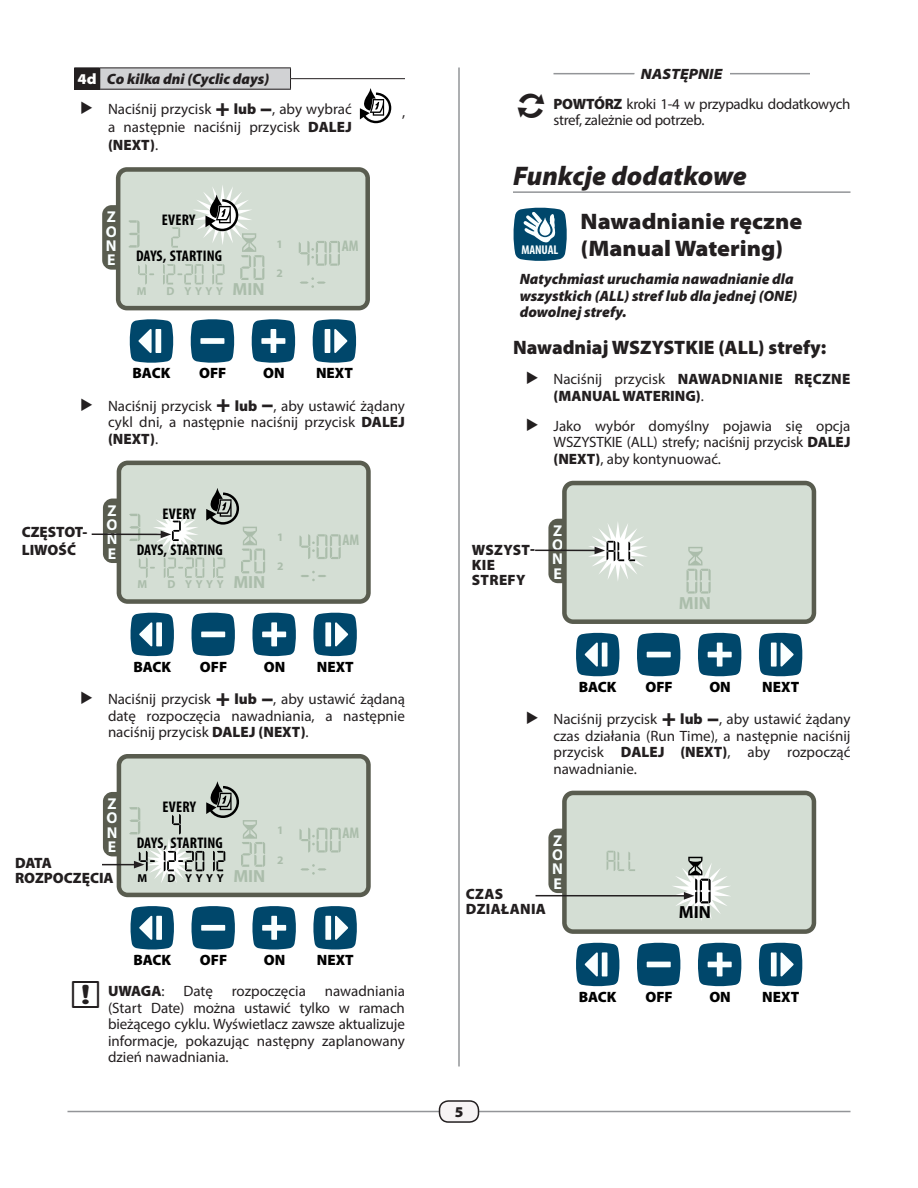
<style>
.page{position:relative;width:918px;height:1188px;background:#fff}
.page>*{position:absolute;margin:0;border:0;box-sizing:border-box;transform-origin:0 0}
.a3-------_Section_Ti{font:italic 900 27px "Myriad Pro";color:#231f20}
.b1-------_Sub-sectio{font:900 semi-expanded 22.5px/27px "Myriad Pro";color:#231f20}
.c1-------_Sub-sectio{font:900 19.5px "Myriad Pro";color:#231f20}
.t1{font:700 17.55px "Myriad Pro";color:#abbdab}
.t2{font:700 17.55px "Myriad Pro";color:#000}
.t3{font:700 15.75px/14.2px "Myriad Pro";color:#faffff;text-align:justify}
.t4{font:700 condensed 15.45px "Myriad Pro";letter-spacing:.01em;color:#000}
.t5{font:700 condensed 15.45px "Myriad Pro";color:#abbdab}
.Cover_Title_Byline{font:15px/16.5px "Myriad Pro";color:#231f20;text-align:justify}
.t6{font:900 15px/18px "Myriad Pro";color:#231f20}
.f3-------_Byline_ind{font:italic 900 15px/16.5px "Myriad Pro";color:#231f20}
.t7{font:900 15px "Myriad Pro";color:#000}
.Cover_Title_Byline-2{font:15px/16.5px "Myriad Pro";letter-spacing:-.02em;color:#231f20}
.t8{font:900 15px/15px "Myriad Pro";letter-spacing:.02em;color:#231f20}
.e1-------_Sub-sectio{font:italic 900 15px "Myriad Pro";color:#231f20}
.or{font:italic 900 semi-expanded 15px "Myriad Pro";color:#231f20}
.Table_Step_4_Number{font:900 semi-expanded 15px "Myriad Pro";color:#fff}
.t9{font:700 condensed 12.75px "Myriad Pro";letter-spacing:-.015em;color:#faffff}
.t10{font:700 11.55px "Myriad Pro";letter-spacing:.305em;color:#abbdab}
.t11{font:700 11.55px "Myriad Pro";color:#000}
.s1{font-weight:900;font-size:24px}
.s2{font-weight:900}
.s3{font-size:17.55px}
.s4{font-weight:400}
</style>
<div class="page">
<hr style="left:68px;top:1111px;width:782px;height:1px;background:#939598">
<div style="left:440px;top:1101px;width:38px;height:21px;background:#f6f3f4;border-radius:9px"></div>
<div style="left:439px;top:1100px;width:40px;height:23px;border:2px solid #231f20;border-radius:9px"></div>
<hr style="left:458px;top:68px;width:2px;height:998px;background:#939598">
<div style="left:100px;top:68px;width:191px;height:21px;background:#d1d2d4"></div>
<hr style="left:290px;top:78px;width:115px;height:1px;background:#231f20">
<hr style="left:100px;top:89px;width:191px;height:1px;background:#231f20">
<svg style="left:290px;top:69px;width:1px;height:20px"></svg>
<hr style="left:100px;top:68px;width:191px;height:1px;background:#231f20">
<svg style="left:74px;top:68px;width:26px;height:22px"></svg>
<svg style="left:102px;top:167px;width:268px;height:143px;background:#c4cdc3"></svg>
<svg style="left:129px;top:319px;width:45px;height:44px"></svg>
<svg style="left:312px;top:319px;width:45px;height:44px"></svg>
<svg style="left:251px;top:319px;width:45px;height:44px"></svg>
<svg style="left:190px;top:319px;width:45px;height:44px;background:#215e7e"></svg>
<div style="left:200px;top:338px;width:24px;height:6px;background:#faffff"></div>
<svg style="left:130px;top:612px;width:44px;height:45px"></svg>
<svg style="left:313px;top:612px;width:44px;height:45px"></svg>
<svg style="left:252px;top:612px;width:44px;height:45px"></svg>
<svg style="left:191px;top:612px;width:44px;height:45px;background:#22607f"></svg>
<div style="left:201px;top:632px;width:24px;height:5px;background:#faffff"></div>
<hr style="left:92px;top:533px;width:71px;height:2px;background:#231f20">
<svg style="left:103px;top:461px;width:268px;height:143px;background:#c3ccc2"></svg>
<svg style="left:130px;top:906px;width:44px;height:44px"></svg>
<svg style="left:313px;top:906px;width:44px;height:44px"></svg>
<svg style="left:252px;top:906px;width:44px;height:44px"></svg>
<svg style="left:191px;top:906px;width:44px;height:44px;background:#1b5a7a"></svg>
<div style="left:201px;top:925px;width:24px;height:6px;background:#faffff"></div>
<hr style="left:102px;top:864px;width:34px;height:1px;background:#231f20">
<svg style="left:103px;top:754px;width:268px;height:143px;background:#c1cac0"></svg>
<hr style="left:554px;top:73px;width:256px;height:1px;background:#939598">
<hr style="left:513px;top:191px;width:337px;height:2px;background:#939598">
<svg style="left:623px;top:73px;width:118px;height:119px"></svg>
<svg style="left:513px;top:207px;width:54px;height:54px"></svg>
<svg style="left:576px;top:632px;width:44px;height:45px"></svg>
<svg style="left:758px;top:632px;width:45px;height:45px"></svg>
<svg style="left:698px;top:632px;width:44px;height:45px"></svg>
<svg style="left:637px;top:632px;width:44px;height:45px;background:#22607f"></svg>
<div style="left:647px;top:652px;width:24px;height:5px;background:#faffff"></div>
<hr style="left:535px;top:550px;width:62px;height:1px;background:#231f20">
<svg style="left:548px;top:481px;width:268px;height:143px;background:#c7d0c6"></svg>
<svg style="left:576px;top:942px;width:44px;height:45px"></svg>
<svg style="left:758px;top:942px;width:45px;height:45px"></svg>
<svg style="left:698px;top:942px;width:44px;height:45px"></svg>
<svg style="left:637px;top:942px;width:44px;height:45px;background:#22607f"></svg>
<div style="left:647px;top:962px;width:24px;height:5px;background:#faffff"></div>
<hr style="left:536px;top:895px;width:150px;height:2px;background:#231f20">
<svg style="left:548px;top:791px;width:268px;height:143px;background:#c6cec5"></svg>
<svg style="left:360px;top:88px;width:31px;height:35px"></svg>
<p class="Table_Step_4_Number" style="left:78px;top:70px;width:21px">4d</p>
<p class="e1-------_Sub-sectio" style="left:107px;top:71px;width:164px">Co kilka dni (Cyclic days)</p>
<p class="Cover_Title_Byline" style="left:108px;top:100px;width:245px;line-height:18px">Naciśnij przycisk <span class="s1">+</span> <span class="s2">lub</span> <span class="s1">–</span>, aby wybrać a następnie naciśnij przycisk <span class="s2">DALEJ (NEXT)</span>.</p>
<p class="t3" style="left:106px;top:210px;width:13px">Z O N E</p>
<p class="t4" style="left:162px;top:211px;width:35px">EVERY</p>
<p class="t4" style="left:136px;top:247px;width:88px">DAYS, STARTING</p>
<p class="t10" style="left:137px;top:284px;width:11px">M</p>
<p class="t10" style="left:167px;top:284px;width:99px">D YYYY <span class="s3">MIN</span></p>
<p class="t10" style="left:277px;top:237px;width:8px">1</p>
<p class="t5" style="left:342px;top:237px;width:18px">AM</p>
<p class="t10" style="left:277px;top:266px;width:8px">2</p>
<p class="Cover_Title_Byline" style="left:402px;top:104px;width:5px">,</p>
<p class="t7" style="left:133px;top:364px;width:39px">BACK</p>
<p class="t7" style="left:199px;top:364px;width:29px">OFF</p>
<p class="t7" style="left:263px;top:364px;width:23px">ON</p>
<p class="t7" style="left:316px;top:364px;width:38px">NEXT</p>
<p class="Cover_Title_Byline" style="left:108px;top:397px;width:299px">Naciśnij przycisk <span class="s1">+</span> <span class="s2">lub</span> <span class="s1">–</span>, aby ustawić żądany cykl dni, a następnie naciśnij przycisk <span class="s2">DALEJ (NEXT)</span>.</p>
<p class="t6" style="left:22px;top:523px;width:67px">CZĘSTOT-<br>LIWOŚĆ</p>
<p class="t3" style="left:107px;top:503px;width:13px">Z O N E</p>
<p class="t4" style="left:163px;top:504px;width:35px">EVERY</p>
<p class="t4" style="left:137px;top:540px;width:88px">DAYS, STARTING</p>
<p class="t10" style="left:137px;top:578px;width:11px">M</p>
<p class="t10" style="left:167px;top:578px;width:99px">D YYYY <span class="s3">MIN</span></p>
<p class="t10" style="left:277px;top:530px;width:8px">1</p>
<p class="t5" style="left:343px;top:530px;width:18px">AM</p>
<p class="t10" style="left:277px;top:560px;width:8px">2</p>
<p class="t7" style="left:133px;top:658px;width:39px">BACK</p>
<p class="t7" style="left:200px;top:658px;width:29px">OFF</p>
<p class="t7" style="left:264px;top:658px;width:23px">ON</p>
<p class="t7" style="left:317px;top:658px;width:38px">NEXT</p>
<p class="Cover_Title_Byline" style="left:108px;top:691px;width:299px">Naciśnij przycisk <span class="s1">+</span> <span class="s2">lub</span> <span class="s1">–</span>, aby ustawić żądaną datę rozpoczęcia nawadniania, a następnie naciśnij przycisk <span class="s2">DALEJ (NEXT)</span>.</p>
<p class="t3" style="left:107px;top:797px;width:13px">Z O N E</p>
<p class="t4" style="left:163px;top:798px;width:35px">EVERY</p>
<p class="t4" style="left:137px;top:834px;width:88px">DAYS, STARTING</p>
<p class="t11" style="left:137px;top:871px;width:11px">M</p>
<p class="t11" style="left:167px;top:871px;width:58px">D YYYY</p>
<p class="t6" style="left:15px;top:856px;width:100px;line-height:15px">DATA<br>ROZPOCZĘCIA</p>
<p class="t1" style="left:233px;top:866px;width:34px">MIN</p>
<p class="t10" style="left:277px;top:824px;width:8px">1</p>
<p class="t5" style="left:343px;top:824px;width:18px">AM</p>
<p class="t10" style="left:277px;top:853px;width:8px">2</p>
<p class="t7" style="left:133px;top:951px;width:39px">BACK</p>
<p class="t7" style="left:200px;top:951px;width:29px">OFF</p>
<p class="t7" style="left:264px;top:951px;width:23px">ON</p>
<p class="t7" style="left:317px;top:951px;width:38px">NEXT</p>
<p class="Cover_Title_Byline" style="left:108px;top:982px;width:299px;text-indent:217px">nawadniania (Start Date) można ustawić tylko w ramach bieżącego cyklu. Wyświetlacz zawsze aktualizuje informacje, pokazując następny zaplanowany dzień nawadniania.</p>
<p class="t6" style="left:108px;top:982px;width:58px">UWAGA<span class="s4">:</span></p>
<p class="Cover_Title_Byline" style="left:183px;top:982px;width:31px">Datę</p>
<p class="Cover_Title_Byline" style="left:232px;top:982px;width:76px">rozpoczęcia</p>
<p class="or" style="left:641px;top:65px;width:83px">NASTĘPNIE</p>
<p class="Cover_Title_Byline-2" style="left:554px;top:95px;width:298px"><span class="s2">POWTÓRZ</span> kroki 1-4 w przypadku dodatkowych stref, zależnie od potrzeb.</p>
<p class="a3-------_Section_Ti" style="left:513px;top:160px;width:236px">Funkcje dodatkowe</p>
<p class="b1-------_Sub-sectio" style="left:580px;top:208px;width:223px">Nawadnianie ręczne (Manual Watering)</p>
<p class="f3-------_Byline_ind" style="left:520px;top:271px;width:279px">Natychmiast uruchamia nawadnianie dla wszystkich (ALL) stref lub dla jednej (ONE) dowolnej strefy.</p>
<p class="c1-------_Sub-sectio" style="left:513px;top:337px;width:315px">Nawadniaj WSZYSTKIE (ALL) strefy:</p>
<p class="t6" style="left:554px;top:371px;width:298px;line-height:16.5px"><span class="s4">Naciśnij przycisk</span> NAWADNIANIE RĘCZNE (MANUAL WATERING)<span class="s4">.</span></p>
<p class="Cover_Title_Byline" style="left:554px;top:417px;width:299px">Jako wybór domyślny pojawia się opcja WSZYSTKIE (ALL) strefy; naciśnij przycisk <span class="s2">DALEJ (NEXT)</span>, aby kontynuować.</p>
<p class="t9" style="left:522px;top:242px;width:38px">MANUAL</p>
<p class="t8" style="left:472px;top:543px;width:65px">WSZYST-<br>KIE<br>STREFY</p>
<p class="t3" style="left:552px;top:523px;width:13px">Z O N E</p>
<p class="t1" style="left:679px;top:592px;width:34px">MIN</p>
<p class="t7" style="left:579px;top:678px;width:39px">BACK</p>
<p class="t7" style="left:645px;top:678px;width:29px">OFF</p>
<p class="t7" style="left:709px;top:678px;width:23px">ON</p>
<p class="t7" style="left:762px;top:678px;width:38px">NEXT</p>
<p class="Cover_Title_Byline" style="left:554px;top:711px;width:299px">Naciśnij przycisk <span class="s1">+</span> <span class="s2">lub</span> <span class="s1">–</span>, aby ustawić żądany czas działania (Run Time), a następnie naciśnij przycisk <span class="s2">DALEJ (NEXT)</span>, aby rozpocząć nawadnianie.</p>
<p class="t3" style="left:552px;top:833px;width:13px">Z O N E</p>
<p class="t8" style="left:466px;top:886px;width:82px">CZAS<br>DZIAŁANIA</p>
<p class="t2" style="left:679px;top:902px;width:34px">MIN</p>
<p class="t7" style="left:579px;top:988px;width:39px">BACK</p>
<p class="t7" style="left:645px;top:988px;width:29px">OFF</p>
<p class="t7" style="left:709px;top:988px;width:23px">ON</p>
<p class="t7" style="left:762px;top:988px;width:38px">NEXT</p>
<p class="t6" style="left:455px;top:1103px;width:10px">5</p>
</div>
